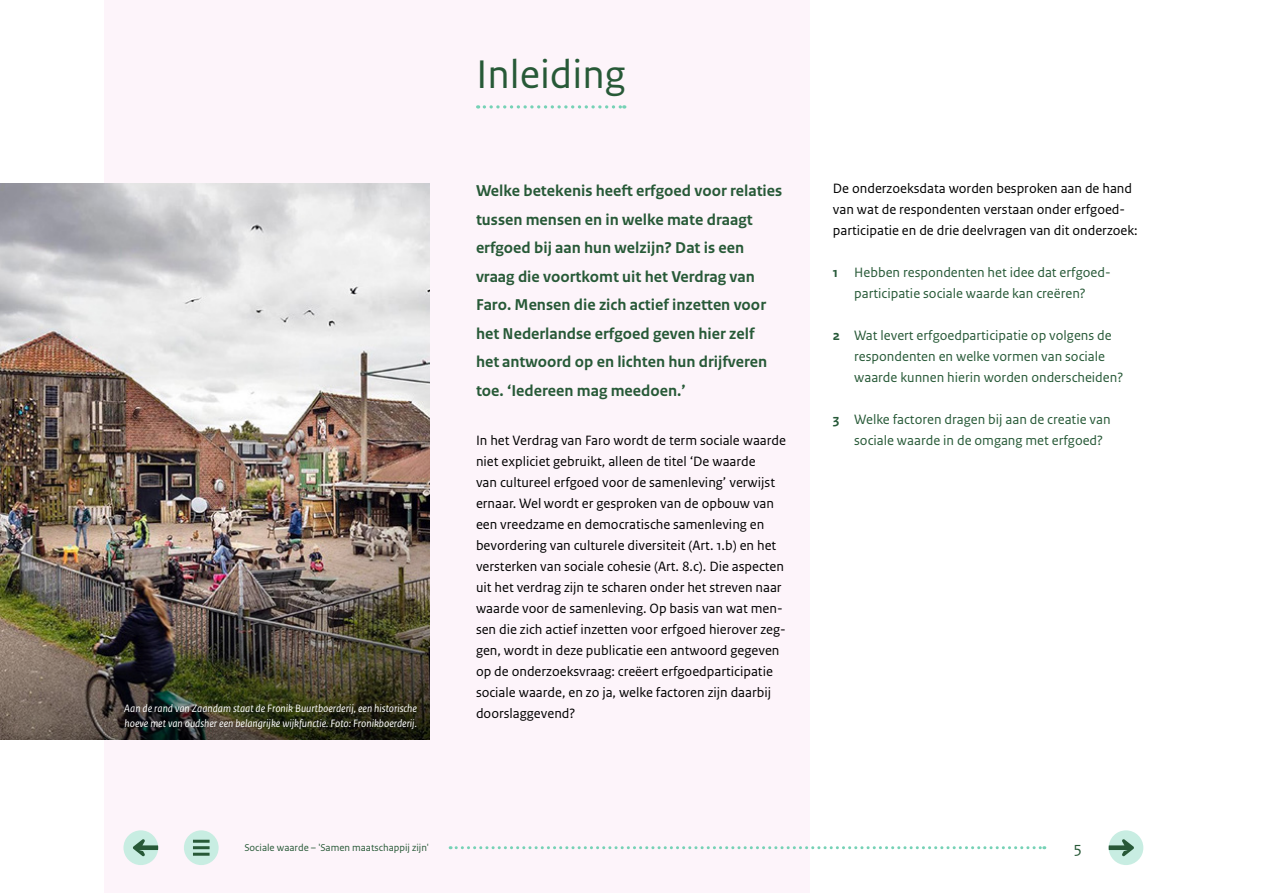
<style>
.page{position:relative;width:1263px;height:893px;background:#fff}
.page>*{position:absolute;margin:0;border:0;box-sizing:border-box;transform-origin:0 0}
.H2_groen{font:42px "Rijksoverheid Sans Text";color:#275937}
.p_inleiding{font:700 16.5px/28.5px "Rijksoverheid Sans Text";color:#275937}
.t1{font:16.5px "Rijksoverheid Sans Text";color:#275937}
.p_lopende{font:14.25px/21px "Rijksoverheid Sans Text";color:#000}
.p_lopende_opsomming{font:14.25px/21px "Rijksoverheid Sans Text";color:#275937}
.t2{font:italic 11.25px/15px "Rijksoverheid Sans Text";color:#fff}
.t3{font:10.5px "Rijksoverheid Sans Text";color:#275937}
.s1{font-weight:700;color:#265938}
</style>
<div class="page">
<div style="left:104px;top:0;width:706px;height:893px;background:#fdf4fa"></div>
<img style="left:0;top:185px;width:429px;height:555px">
<svg style="left:478px;top:105px;width:147px;height:4px"></svg>
<svg style="left:450px;top:846px;width:595px;height:3px"></svg>
<div style="left:1109px;top:830px;width:34px;height:35px;background:#c8ede2;border-radius:50%"></div>
<svg style="left:1109px;top:839px;width:25px;height:17px"></svg>
<div style="left:123px;top:830px;width:35px;height:35px;background:#c8ede2;border-radius:50%"></div>
<svg style="left:133px;top:839px;width:25px;height:17px"></svg>
<div style="left:184px;top:830px;width:35px;height:35px;background:#c8ede2;border-radius:50%"></div>
<hr style="left:193px;top:846px;width:17px;height:3px;background:#275937">
<hr style="left:193px;top:840px;width:17px;height:3px;background:#275937">
<hr style="left:193px;top:853px;width:17px;height:3px;background:#275937">
<p class="t2" style="left:124px;top:701px;width:294px">Aan de rand van Zaandam staat de Fronik Buurtboerderij, een historische hoeve met van oudsher een belangrijke wijkfunctie. Foto: Fronikboerderij.</p>
<h2 class="H2_groen" style="left:476px;top:50px;width:151px">Inleiding</h2>
<p class="p_inleiding" style="left:476px;top:177px;width:308px">Welke betekenis heeft erfgoed voor relaties tussen mensen en in welke mate draagt erfgoed bij aan hun welzijn? Dat is een vraag die voortkomt uit het Verdrag van Faro. Mensen die zich actief inzetten voor het Nederlandse erfgoed geven hier zelf het antwoord op en lichten hun drijfveren toe. ‘Iedereen mag meedoen.’</p>
<p class="p_lopende" style="left:476px;top:430px;width:312px">In het Verdrag van Faro wordt de term sociale waarde niet expliciet gebruikt, alleen de titel ‘De waarde<br>van cultureel erfgoed voor de samenleving’ verwijst ernaar. Wel wordt er gesproken van de opbouw van een vreedzame en democratische samenleving en bevordering van culturele diversiteit (Art. 1.b) en het versterken van sociale cohesie (Art. 8.c). Die aspecten uit het verdrag zijn te scharen onder het streven naar waarde voor de samenleving. Op basis van wat men&shy;sen die zich actief inzetten voor erfgoed hierover zeg&shy;gen, wordt in deze publicatie een antwoord gegeven op de onderzoeksvraag: creëert erfgoedparticipatie sociale waarde, en zo ja, welke factoren zijn daarbij doorslaggevend?</p>
<p class="p_lopende" style="left:833px;top:178px;width:306px">De onderzoeksdata worden besproken aan de hand van wat de respondenten verstaan onder erfgoed&shy;participatie en de drie deelvragen van dit onderzoek:</p>
<p class="p_lopende_opsomming" style="left:833px;top:262px;width:277px;text-align:center"><span class="s1">1</span> Hebben respondenten het idee dat erfgoed&shy;participatie sociale waarde kan creëren?</p>
<p class="p_lopende_opsomming" style="left:854px;top:325px;width:271px;text-indent:-21px"><span class="s1">2</span> Wat levert erfgoedparticipatie op volgens de respondenten en welke vormen van sociale waarde kunnen hierin worden onderscheiden?</p>
<p class="p_lopende_opsomming" style="left:854px;top:409px;width:258px;text-indent:-21px"><span class="s1">3</span> Welke factoren dragen bij aan de creatie van sociale waarde in de omgang met erfgoed?</p>
<p class="t3" style="left:244px;top:841px;width:186px">Sociale waarde – 'Samen maatschappij zijn'</p>
<p class="t1" style="left:1073px;top:838px;width:10px">5</p>
</div>
